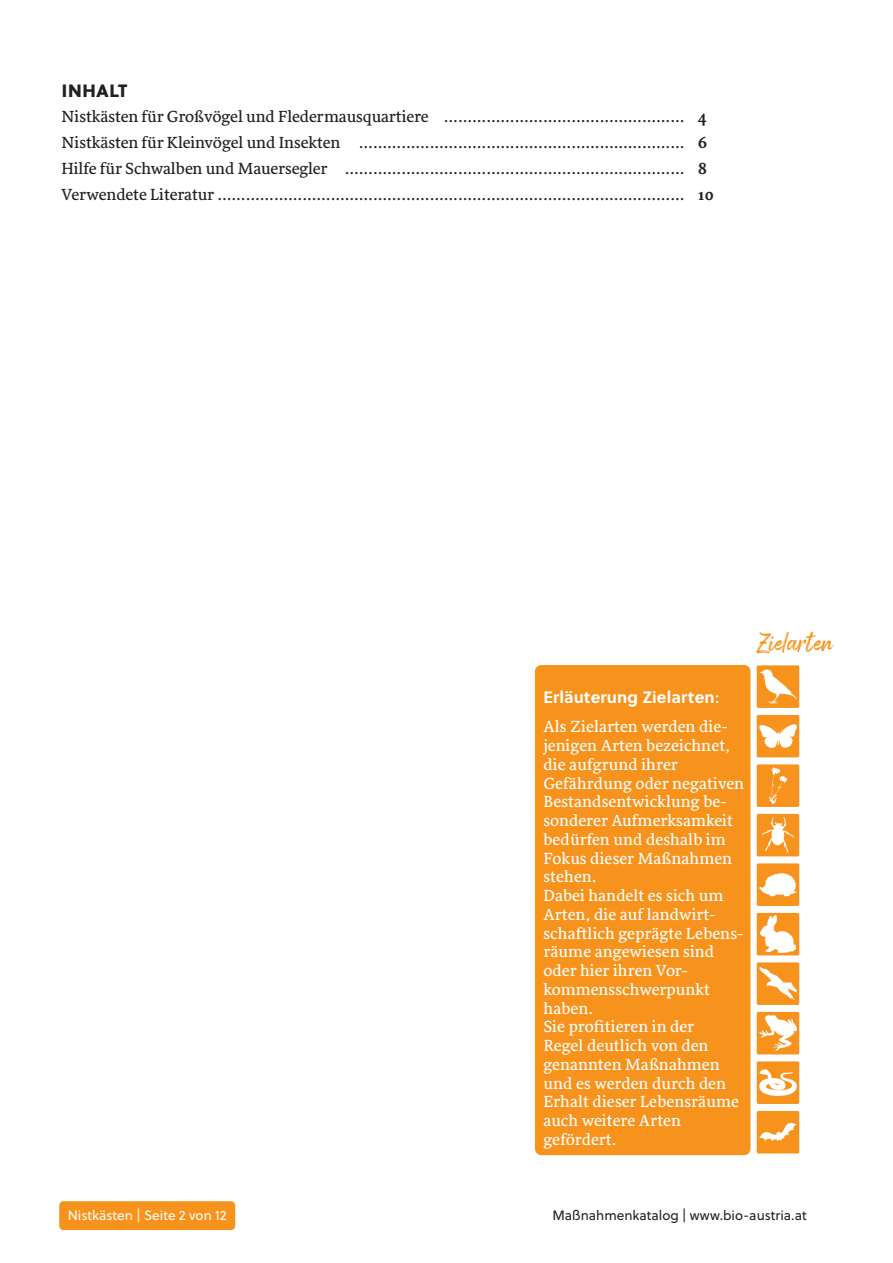
<style>
.page{position:relative;width:893px;height:1263px;background:#fff}
.page>*{position:absolute;margin:0;border:0;box-sizing:border-box;transform-origin:0 0}
.t1{font:24px "Arsilon";color:#f7931d}
.t2{font:700 21px "Soleil";color:#231f20}
.t3{font:16.5px/18.8px "Sirba";letter-spacing:.01em;color:#fff}
.t4{font:16.5px/25.8px "Sirba";color:#231f20}
.t5{font:700 16.5px "Soleil";letter-spacing:.01em;color:#fff}
.t6{font:13.5px "Soleil";color:#231f20}
.t7{font:13.5px "Soleil";color:#fff}
.s1{font-weight:700}
.s2{font-family:"Sirba";font-weight:400}
</style>
<div class="page">
<div style="left:59px;top:1201px;width:176px;height:29px;background:#f7931d;border-radius:4px"></div>
<img style="left:757px;top:665px;width:42px;height:43px">
<img style="left:757px;top:715px;width:42px;height:42px">
<img style="left:757px;top:764px;width:42px;height:43px">
<img style="left:757px;top:814px;width:42px;height:42px">
<img style="left:757px;top:863px;width:42px;height:43px">
<img style="left:757px;top:913px;width:42px;height:42px">
<img style="left:757px;top:962px;width:42px;height:43px">
<img style="left:757px;top:1012px;width:42px;height:42px">
<img style="left:757px;top:1061px;width:42px;height:43px">
<img style="left:757px;top:1111px;width:42px;height:42px">
<div style="left:535px;top:665px;width:215px;height:490px;background:#f7931d;border-radius:6px"></div>
<p class="t2" style="left:62px;top:75px;width:68px">Inhalt</p>
<p class="t4" style="left:62px;top:105px;width:654px">Nistkästen für Großvögel und Fledermausquartiere …………………………………………… <span class="s1">4<br></span>Nistkästen für Kleinvögel und Insekten …………………………………………………………… <span class="s1">6<br></span>Hilfe für Schwalben und Mauersegler ……………………………………………………………… <span class="s1">8<br></span>Verwendete Literatur ……………………………………………………………………………………… <span class="s1">10</span></p>
<h1 class="t1" style="left:757px;top:628px;width:78px">Zielarten</h1>
<p class="t5" style="left:543px;top:687px;width:178px">Erläuterung Zielarten<span class="s2">:</span></p>
<p class="t3" style="left:543px;top:718px;width:202px">Als Zielarten werden die&shy;jenigen Arten bezeichnet, die aufgrund ihrer<br>Gefährdung oder negativen<br>Bestandsentwicklung be&shy;sonderer Aufmerksamkeit bedürfen und deshalb im<br>Fokus dieser Maßnahmen stehen.<br>Dabei handelt es sich um<br>Arten, die auf landwirt&shy;schaftlich geprägte Lebens&shy;räume angewiesen sind oder hier ihren Vor&shy;kommensschwerpunkt haben.<br>Sie profitieren in der<br>Regel deutlich von den genannten Maßnahmen und es werden durch den<br>Erhalt dieser Lebensräume auch weitere Arten gefördert.</p>
<p class="t7" style="left:68px;top:1207px;width:160px">Nistkästen | Seite 2 von 12</p>
<p class="t6" style="left:552px;top:1206px;width:256px">Maßnahmenkatalog | www.bio-austria.at</p>
</div>
